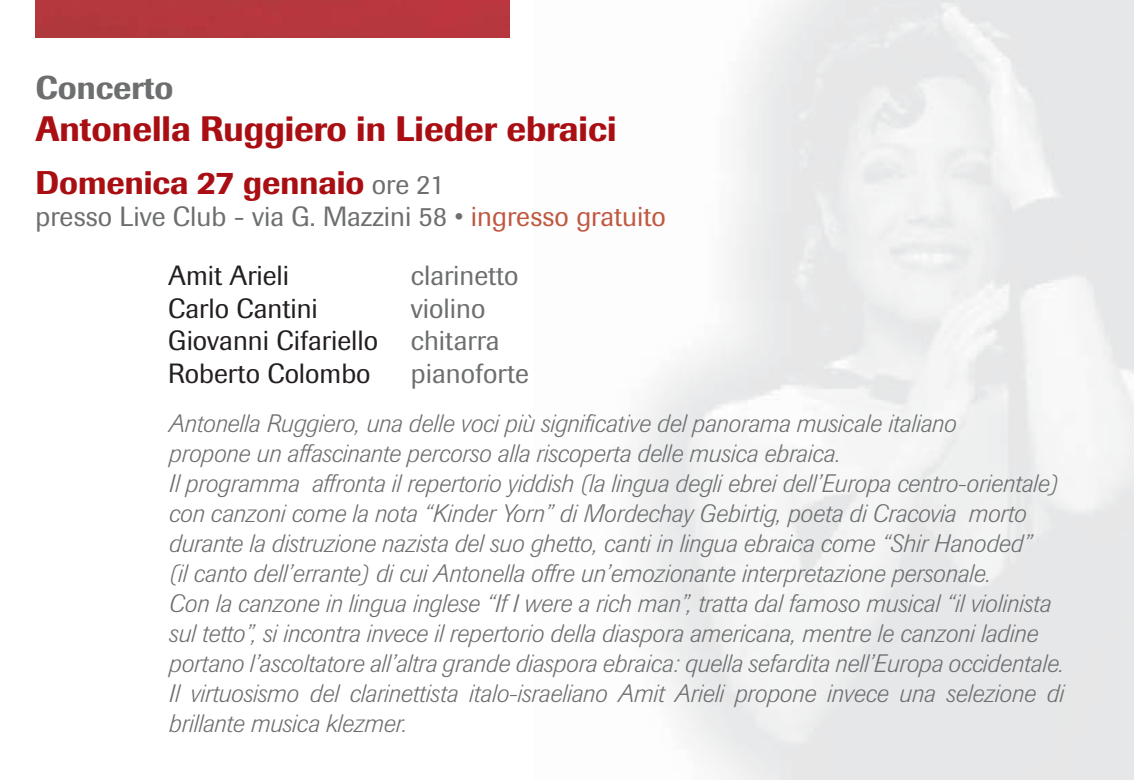
<style>
.page{position:relative;width:1134px;height:780px;background:#fff}
.page>*{position:absolute;margin:0;border:0;box-sizing:border-box;transform-origin:0 0}
.t1{font:500 35px "Imago";color:#a90e13}
.t2{font:500 32.5px "Imago";color:#a90e13}
.t3{font:500 32.5px "Imago";color:#6c6e70}
.t4{font:27.5px/59.2px "Imago";color:#6c6e70}
.t5{font:27.5px/32.5px "Imago";color:#231f20}
.t6{font:italic 300 25px/30px "Imago";color:#6c6e70}
.s1{font-weight:400;font-size:27.5px;color:#6c6e70}
.s2{color:#c05840}
.s3{color:#231f20}
.s4{color:#6c6e70}
</style>
<div class="page">
<div style="left:35px;top:0;width:475px;height:38px;background:#b6373e"></div>
<h2 class="t3" style="left:35px;top:76px;width:140px">Concerto</h2>
<h1 class="t1" style="left:35px;top:116px;width:583px">Antonella Ruggiero in Lieder ebraici</h1>
<h2 class="t2" style="left:35px;top:171px;width:410px">Domenica 27 gennaio <span class="s1">ore 21</span></h2>
<p class="t4" style="left:168px;top:189px;width:499px;text-indent:-133px">presso Live Club - via G. Mazzini 58 • <span class="s2">ingresso gratuito<br></span><span class="s3">Amit Arieli</span></p>
<p class="t4" style="left:411px;top:249px;width:109px">clarinetto</p>
<p class="t5" style="left:168px;top:295px;width:151px">Carlo Cantini</p>
<p class="t5" style="left:168px;top:295px;width:333px;text-indent:243px"><span class="s4">violino<br></span>Giovanni Cifariello <span class="s4">chitarra<br></span>Roberto Colombo</p>
<p class="t4" style="left:411px;top:346px;width:120px">pianoforte</p>
<p class="t6" style="left:168px;top:410px;width:896px">Antonella Ruggiero, una delle voci più significative del panorama musicale italiano<br>propone un affascinante percorso alla riscoperta delle musica ebraica.<br>Il programma affronta il repertorio yiddish (la lingua degli ebrei dell’Europa centro-orientale) con canzoni come la nota “Kinder Yorn” di Mordechay Gebirtig, poeta di Cracovia morto durante la distruzione nazista del suo ghetto, canti in lingua ebraica come “Shir Hanoded”<br>(il canto dell’errante) di cui Antonella offre un’emozionante interpretazione personale.<br>Con la canzone in lingua inglese “If I were a rich man”, tratta dal famoso musical “il violinista sul tetto”, si incontra invece il repertorio della diaspora americana, mentre le canzoni ladine portano l’ascoltatore all’altra grande diaspora ebraica: quella sefardita nell’Europa occidentale.<br>Il virtuosismo del clarinettista italo-israeliano Amit Arieli propone invece una selezione di brillante musica klezmer.</p>
</div>
